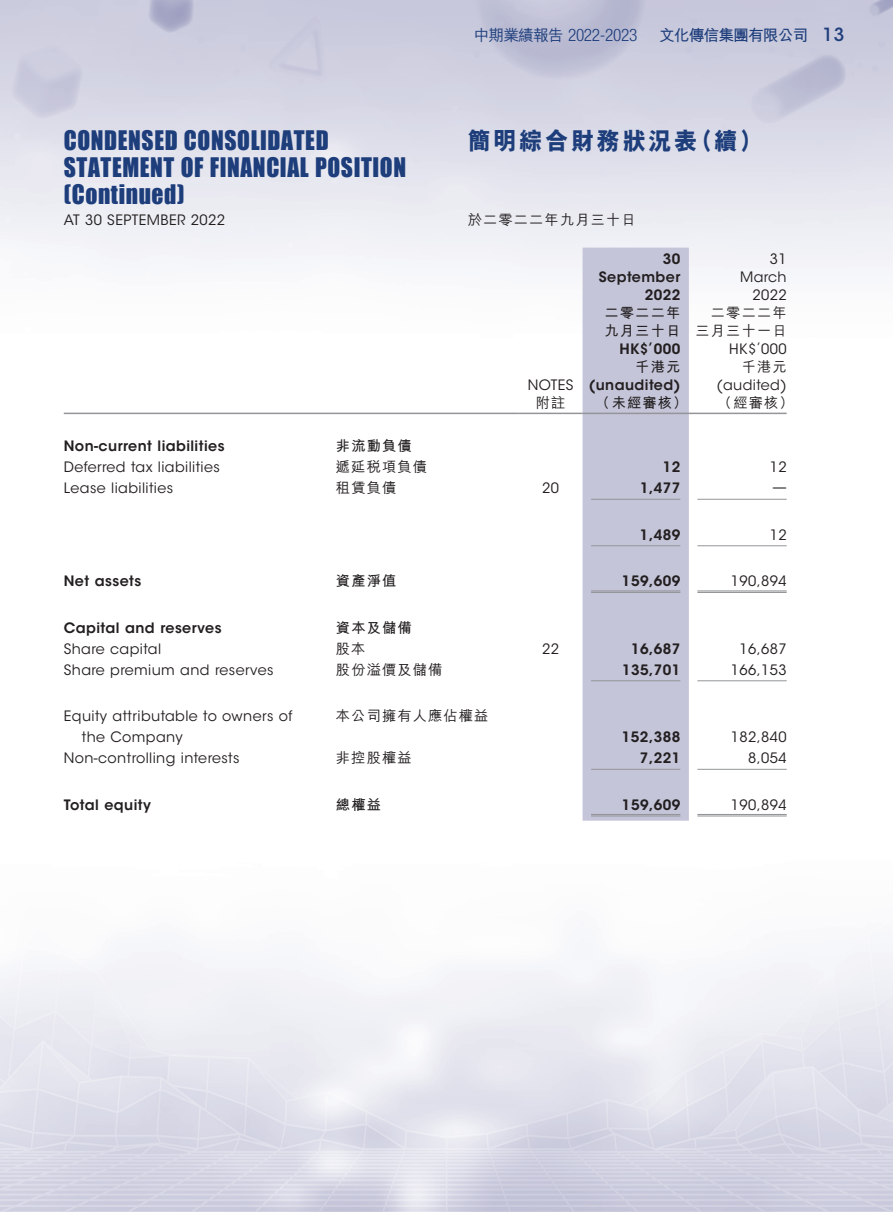
<style>
.page{position:relative;width:893px;height:1212px;background:#fff}
.page>*{position:absolute;margin:0;border:0;box-sizing:border-box;transform-origin:0 0}
.t1{font:24.75px/27px "Impact";letter-spacing:.025em;color:#1d3d7b;scale:.95 1}
.t2{font:800 24.75px "M Hei HK";letter-spacing:.095em;color:#1d3d7b;scale:.95 1}
.t3{font:700 15.75px "M Hei HK";letter-spacing:-.06em;color:#1d3d7b}
.t4{font:14.25px/18px "ITC Avant Garde Std";letter-spacing:.03em;color:#231f20;text-align:right}
.t5{font:600 14.25px/18px "ITC Avant Garde Std";letter-spacing:.03em;color:#231f20;text-align:right}
.t6{font:500 14.25px/18px "M Hei HK";letter-spacing:.08em;color:#231f20;text-align:right}
.t7{font:700 14.25px "M Hei HK";letter-spacing:.08em;color:#231f20}
.s1{font-weight:500}
.s2{font-family:"Helvetica Neue LT Std";font-weight:300;font-stretch:condensed;font-size:17.25px}
.s3{font-family:"ITC Avant Garde Std";font-weight:500;font-size:18px}
.s4{font-weight:700}
.s5{font-weight:400}
</style>
<div class="page">
<div style="left:583px;top:248px;width:106px;height:573px;background:#c5c5d9"></div>
<hr style="left:64px;top:413px;width:272px;height:1px;background:#939598">
<hr style="left:336px;top:413px;width:183px;height:1px;background:#939598">
<hr style="left:519px;top:413px;width:64px;height:1px;background:#939598">
<hr style="left:583px;top:413px;width:106px;height:1px;background:#939598">
<hr style="left:689px;top:413px;width:98px;height:1px;background:#939598">
<hr style="left:591px;top:499px;width:89px;height:1px;background:#939598">
<hr style="left:697px;top:499px;width:90px;height:1px;background:#939598">
<hr style="left:591px;top:545px;width:89px;height:1px;background:#939598">
<hr style="left:697px;top:545px;width:90px;height:1px;background:#939598">
<hr style="left:591px;top:590px;width:89px;height:1px;background:#939598">
<hr style="left:591px;top:592px;width:89px;height:1px;background:#939598">
<hr style="left:697px;top:590px;width:90px;height:1px;background:#939598">
<hr style="left:697px;top:592px;width:90px;height:1px;background:#939598">
<hr style="left:591px;top:680px;width:89px;height:1px;background:#939598">
<hr style="left:697px;top:680px;width:90px;height:1px;background:#939598">
<hr style="left:591px;top:769px;width:89px;height:1px;background:#939598">
<hr style="left:697px;top:769px;width:90px;height:1px;background:#939598">
<hr style="left:591px;top:814px;width:89px;height:1px;background:#939598">
<hr style="left:591px;top:816px;width:89px;height:1px;background:#939598">
<hr style="left:697px;top:814px;width:90px;height:1px;background:#939598">
<hr style="left:697px;top:816px;width:90px;height:1px;background:#939598">
<h1 class="t1" style="left:64px;top:126px;width:362px">CONDENSED CONSOLIDATED<br>STATEMENT OF FINANCIAL POSITION (Continued)</h1>
<p class="t4" style="left:64px;top:211px;width:163px">AT 30 SEPTEMBER 2022</p>
<p class="t3" style="left:474px;top:23px;width:372px"><span class="s1">中期業績報告</span> <span class="s2">2022-2023</span> 文化傳信集團有限公司 <span class="s3">13</span></p>
<h1 class="t2" style="left:468px;top:128px;width:312px">簡明綜合財務狀況表（續）</h1>
<p class="t6" style="left:468px;top:209px;width:170px">於二零二二年九月三十日</p>
<p class="t5" style="left:599px;top:250px;width:83px">30<br>September</p>
<p class="t4" style="left:740px;top:250px;width:48px">31<br>March</p>
<p class="t5" style="left:645px;top:286px;width:37px">2022</p>
<p class="t4" style="left:753px;top:286px;width:36px">2022</p>
<p class="t7" style="left:604px;top:302px;width:77px">二零二二年</p>
<p class="t6" style="left:604px;top:302px;width:184px">二零二二年<br><span class="s4">九月三十日</span> 三月三十一日</p>
<p class="t5" style="left:619px;top:340px;width:62px">HK$’000</p>
<p class="t4" style="left:729px;top:340px;width:59px">HK$’000</p>
<p class="t7" style="left:635px;top:356px;width:47px">千港元</p>
<p class="t6" style="left:742px;top:356px;width:47px">千港元</p>
<p class="t5" style="left:528px;top:376px;width:154px"><span class="s5">NOTES</span> (unaudited)</p>
<p class="t4" style="left:716px;top:376px;width:72px">(audited)</p>
<p class="t6" style="left:536px;top:392px;width:31px">附註</p>
<p class="t7" style="left:596px;top:392px;width:93px">（未經審核）</p>
<p class="t6" style="left:717px;top:392px;width:78px">（經審核）</p>
<p class="t5" style="left:64px;top:437px;width:162px">Non-current liabilities</p>
<p class="t7" style="left:336px;top:436px;width:77px">非流動負債</p>
<p class="t4" style="left:64px;top:458px;width:158px">Deferred tax liabilities</p>
<p class="t6" style="left:336px;top:457px;width:93px">遞延稅項負債</p>
<p class="t5" style="left:663px;top:458px;width:19px">12</p>
<p class="t4" style="left:770px;top:458px;width:18px">12</p>
<p class="t4" style="left:64px;top:479px;width:111px">Lease liabilities</p>
<p class="t6" style="left:336px;top:478px;width:62px">租賃負債</p>
<p class="t4" style="left:542px;top:479px;width:18px">20</p>
<p class="t5" style="left:640px;top:479px;width:42px">1,477</p>
<p class="t4" style="left:772px;top:478px;width:16px">—</p>
<p class="t5" style="left:640px;top:526px;width:42px">1,489</p>
<p class="t4" style="left:770px;top:526px;width:18px">12</p>
<p class="t5" style="left:64px;top:572px;width:79px">Net assets</p>
<p class="t7" style="left:336px;top:571px;width:62px">資產淨值</p>
<p class="t5" style="left:622px;top:572px;width:60px">159,609</p>
<p class="t4" style="left:731px;top:572px;width:57px">190,894</p>
<p class="t5" style="left:64px;top:619px;width:159px">Capital and reserves</p>
<p class="t7" style="left:336px;top:617px;width:77px">資本及儲備</p>
<p class="t4" style="left:64px;top:640px;width:99px">Share capital</p>
<p class="t6" style="left:336px;top:638px;width:31px">股本</p>
<p class="t4" style="left:542px;top:640px;width:18px">22</p>
<p class="t5" style="left:631px;top:640px;width:51px">16,687</p>
<p class="t4" style="left:739px;top:640px;width:49px">16,687</p>
<p class="t4" style="left:64px;top:661px;width:211px">Share premium and reserves</p>
<p class="t6" style="left:336px;top:659px;width:108px">股份溢價及儲備</p>
<p class="t5" style="left:622px;top:661px;width:60px">135,701</p>
<p class="t4" style="left:731px;top:661px;width:57px">166,153</p>
<p class="t4" style="left:82px;top:706px;width:212px;line-height:21px;text-align:left;text-indent:-18px">Equity attributable to owners of the Company</p>
<p class="t6" style="left:336px;top:706px;width:154px">本公司擁有人應佔權益</p>
<p class="t5" style="left:622px;top:728px;width:60px">152,388</p>
<p class="t4" style="left:731px;top:728px;width:57px">182,840</p>
<p class="t4" style="left:64px;top:749px;width:177px">Non-controlling interests</p>
<p class="t6" style="left:336px;top:748px;width:77px">非控股權益</p>
<p class="t5" style="left:640px;top:749px;width:42px">7,221</p>
<p class="t4" style="left:748px;top:749px;width:40px">8,054</p>
<p class="t5" style="left:64px;top:796px;width:89px">Total equity</p>
<p class="t7" style="left:336px;top:794px;width:47px">總權益</p>
<p class="t5" style="left:622px;top:796px;width:60px">159,609</p>
<p class="t4" style="left:731px;top:796px;width:57px">190,894</p>
</div>
